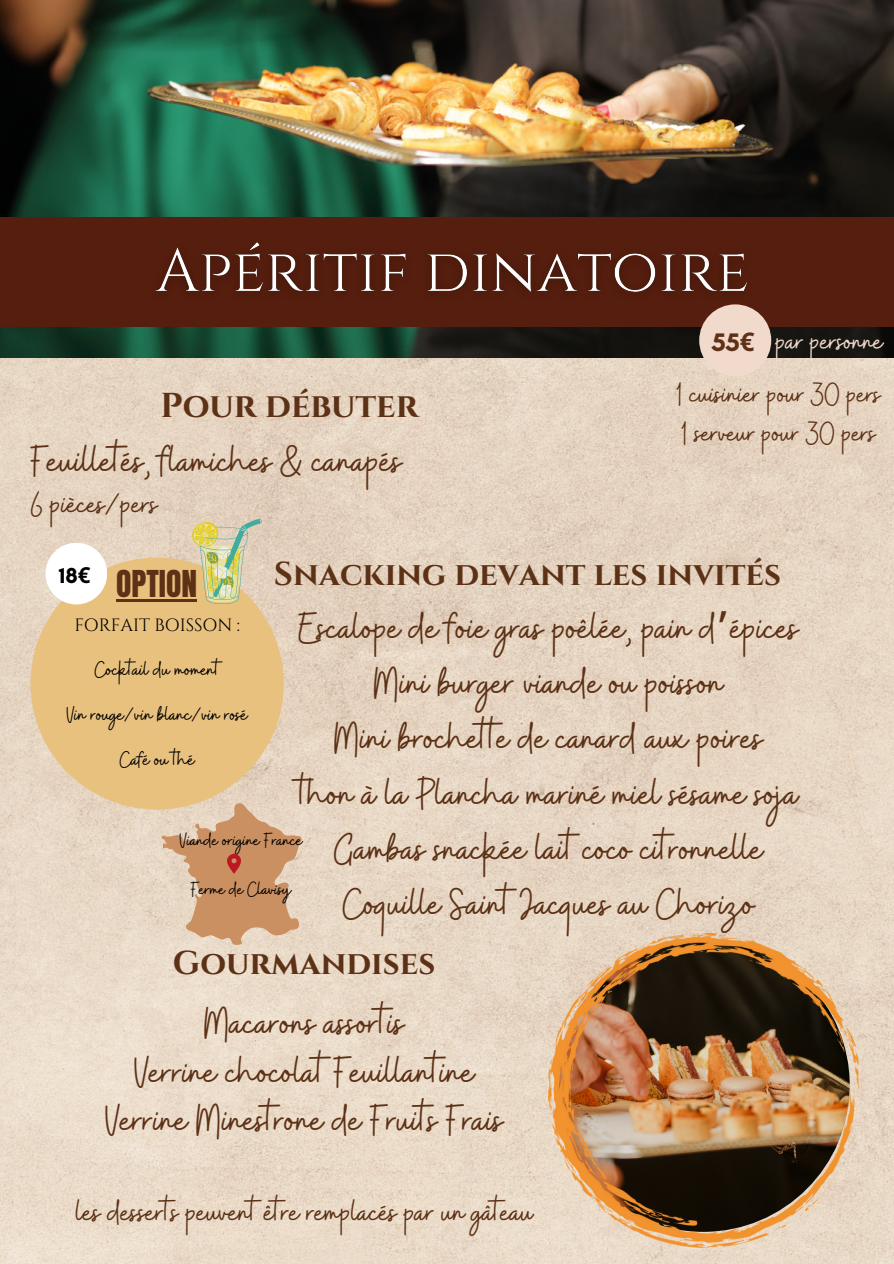
<style>
.page{position:relative;width:894px;height:1264px;background:#fff}
.page>*{position:absolute;margin:0;border:0;box-sizing:border-box;transform-origin:0 0}
.t1{font:45px/55.2px "Buffalo";color:#5c3116;text-align:center}
.t2{font:36px "Buffalo";color:#5c3116}
.t3{font:700 34.5px "Cinzel";color:#5c3116}
.t4{font:33px "Buffalo";color:#5c3116}
.t5{font:700 33px "Cinzel";color:#5c3116}
.t6{font:33px "Buffalo";color:#f1d9cc}
.t7{font:31.5px "Anton";color:#5c3116}
.t8{font:700 25.8px "Glacial Indifference";color:#5c3116}
.t9{font:23.7px "Buffalo";color:#000}
.t10{font:700 22.2px "Glacial Indifference";color:#000}
.t11{font:21.75px "Buffalo";color:#000}
.t12{font:17.7px "Cinzel";color:#000}
.s1{font-family:"Noto Sans"}
.s2{font-family:"Noto Sans Gurmukhi"}
</style>
<div class="page">
<img style="left:0;top:358px;width:893px;height:905px">
<img style="left:0;top:0;width:893px;height:358px">
<div style="left:0;top:217px;width:893px;height:109px;background:#561e0e"></div>
<svg style="left:157px;top:789px;width:168px;height:170px;background:#dbb99b"></svg>
<div style="left:699px;top:304px;width:72px;height:72px;background:#f1d9cc;border-radius:50%"></div>
<img style="left:548px;top:933px;width:309px;height:314px">
<img style="left:155px;top:242px;width:604px;height:71px">
<div style="left:30px;top:557px;width:253px;height:252px;background:#e9c17f;border-radius:50%"></div>
<svg style="left:192px;top:518px;width:70px;height:86px;background:#d0cc9c"></svg>
<div style="left:45px;top:542px;width:62px;height:62px;background:#fff;border-radius:50%"></div>
<hr style="left:116px;top:599px;width:81px;height:3px;background:#5c3116">
<p class="t3" style="left:160px;top:383px;width:260px">Pour débuter</p>
<h3 class="t1" style="left:30px;top:435px;width:372px">Feuilletés, flamiches &amp; canapés</h3>
<h3 class="t2" style="left:30px;top:481px;width:128px">6 pièces/pers</h3>
<h4 class="t8" style="left:711px;top:327px;width:44px">55<span class="s1">€</span></h4>
<h5 class="t6" style="left:775px;top:320px;width:109px">par personne</h5>
<h6 class="t4" style="left:676px;top:373px;width:205px">1 cuisinier pour 30 pers</h6>
<p class="t4" style="left:681px;top:412px;width:195px">1 serveur pour 30 pers</p>
<p class="t10" style="left:59px;top:562px;width:33px">18<span class="s1">€</span></p>
<p class="t7" style="left:116px;top:561px;width:82px">OPTION</p>
<p class="t5" style="left:274px;top:553px;width:508px">Snacking devant les invités</p>
<h4 class="t1" style="left:298px;top:603px;width:501px">Escalope de foie gras poêlée, pain d<span class="s2">’</span>épices Mini burger viande ou poisson<br>Mini brochet e de canard aux poires<br>thon à la Plancha mariné miel sésame soja Gambas snackée lait coco citronnelle Coquille Saint Jacques au Chorizo</h4>
<h2 class="t12" style="left:74px;top:613px;width:167px">FORFAIT BOISSON :</h2>
<p class="t9" style="left:95px;top:654px;width:126px">Cocktail du moment</p>
<p class="t9" style="left:67px;top:699px;width:182px">Vin rouge/vin blanc/vin rosé</p>
<p class="t9" style="left:120px;top:744px;width:76px">Café ou thé</p>
<p class="t11" style="left:180px;top:826px;width:124px">Viande origine France</p>
<h6 class="t11" style="left:191px;top:875px;width:102px">Ferme de Clavisy</h6>
<p class="t5" style="left:173px;top:942px;width:264px">Gourmandises</p>
<h2 class="t1" style="left:105px;top:1001px;width:399px;line-height:48.3px">Macarons assortis<br>Verrine chocolat Feuillantine<br>Verrine Minestrone de Fruits Frais</h2>
<p class="t2" style="left:75px;top:1188px;width:459px">les desserts peuvent être remplacés par un gâteau</p>
</div>
